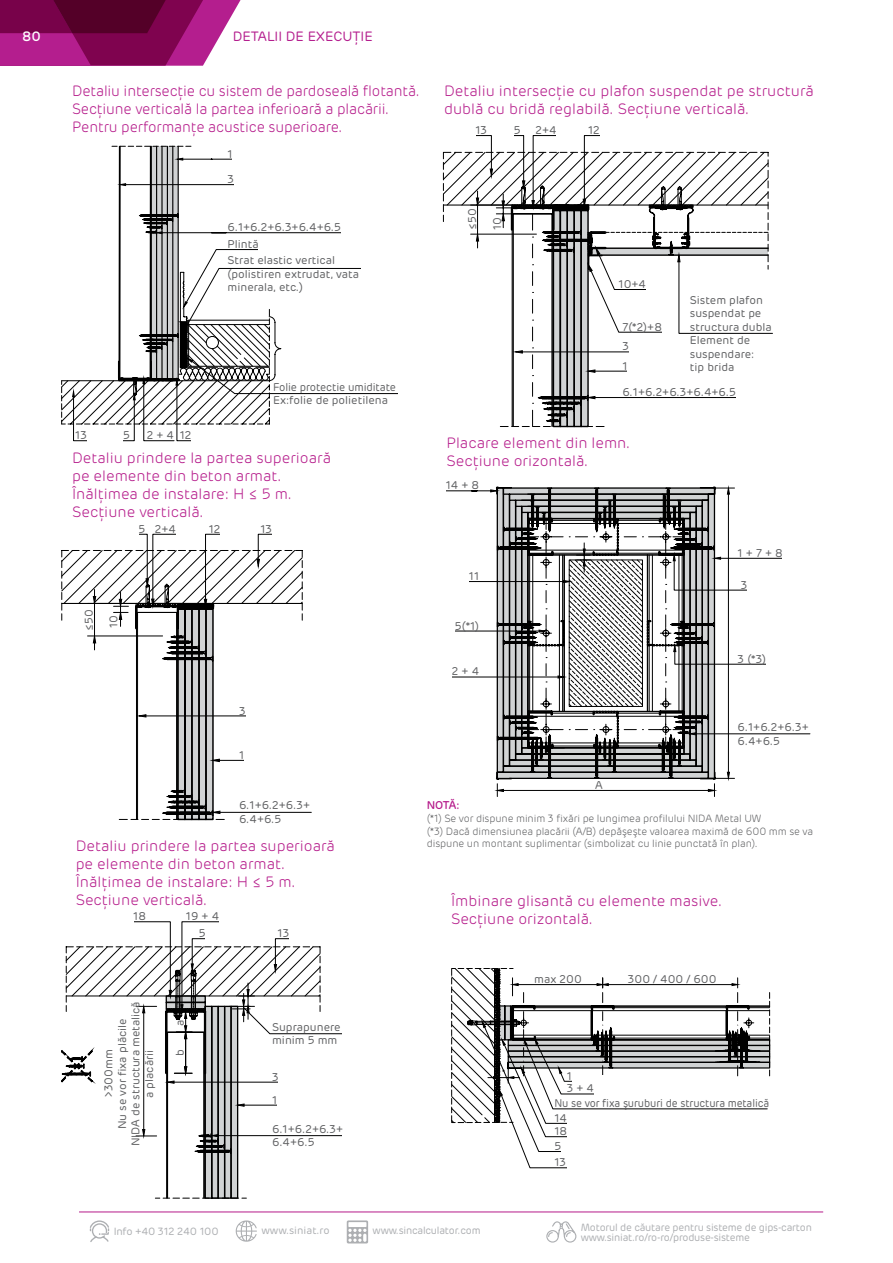
<style>
.page{position:relative;width:893px;height:1263px;background:#fff}
.page>*{position:absolute;margin:0;border:0;box-sizing:border-box;transform-origin:0 0}
.t1{font:300 15px/18px "Rubrik";color:#b51a8a}
.t2{font:300 15px/18px "Rubrik";color:#b51a8a;scale:.96 1}
.t3{font:13.5px "Rubrik";color:#b41e8e}
.t4{font:500 13.5px "Rubrik";color:#fff}
.t5{font:11.25px/13.5px "Rubrik";color:#5f6062}
.t6{font:11.25px/13.5px "Rubrik";color:#5f6062;scale:.95 1}
.t7{font:11.25px "Rubrik";color:#5f6062;scale:.92 1}
.t8{font:500 11.25px "Rubrik";color:#b51a8a}
.t9{font:300 10.5px/12.6px "Rubrik";letter-spacing:-.01em;color:#5f6062}
.t10{font:10.5px/10.5px "Rubrik";letter-spacing:-.02em;color:#adafb2}
.t11{font:10.5px "Rubrik";color:#adafb2}
.t12{font:300 8.1px "Rubrik";color:#010101}
</style>
<div class="page">
<svg style="left:0;top:0;width:241px;height:66px"></svg>
<hr style="left:79px;top:1211px;width:744px;height:1px;background:#b51a8a">
<svg style="left:236px;top:1220px;width:21px;height:22px"></svg>
<svg style="left:90px;top:1220px;width:19px;height:22px"></svg>
<svg style="left:347px;top:1220px;width:21px;height:23px"></svg>
<svg style="left:546px;top:1221px;width:31px;height:22px"></svg>
<svg style="left:61px;top:921px;width:281px;height:278px"></svg>
<svg style="left:451px;top:968px;width:320px;height:200px"></svg>
<svg style="left:61px;top:146px;width:336px;height:295px"></svg>
<div style="left:233px;top:153px;width:138px;height:9px;background:#fff"></div>
<div style="left:234px;top:180px;width:139px;height:8px;background:#fff"></div>
<div style="left:341px;top:227px;width:56px;height:8px;background:#fff"></div>
<div style="left:259px;top:244px;width:137px;height:9px;background:#fff"></div>
<div style="left:87px;top:436px;width:36px;height:8px;background:#fff"></div>
<div style="left:191px;top:436px;width:36px;height:8px;background:#fff"></div>
<div style="left:361px;top:262px;width:43px;height:12px;background:#fff"></div>
<svg style="left:443px;top:135px;width:330px;height:292px"></svg>
<div style="left:600px;top:130px;width:37px;height:12px;background:#fff"></div>
<div style="left:646px;top:285px;width:31px;height:8px;background:#fff"></div>
<div style="left:662px;top:328px;width:16px;height:8px;background:#fff"></div>
<div style="left:628px;top:366px;width:46px;height:8px;background:#fff"></div>
<div style="left:736px;top:392px;width:46px;height:8px;background:#fff"></div>
<div style="left:629px;top:348px;width:46px;height:7px;background:#fff"></div>
<div style="left:557px;top:130px;width:25px;height:12px;background:#fff"></div>
<div style="left:492px;top:130px;width:22px;height:12px;background:#fff"></div>
<div style="left:443px;top:129px;width:32px;height:12px;background:#fff"></div>
<hr style="left:220px;top:812px;width:91px;height:1px;background:#000">
<svg style="left:61px;top:534px;width:242px;height:286px"></svg>
<div style="left:176px;top:529px;width:27px;height:10px;background:#fff"></div>
<div style="left:77px;top:528px;width:61px;height:11px;background:#fff"></div>
<div style="left:221px;top:529px;width:35px;height:10px;background:#fff"></div>
<div style="left:272px;top:528px;width:56px;height:9px;background:#fff"></div>
<div style="left:246px;top:711px;width:77px;height:9px;background:#fff"></div>
<div style="left:244px;top:756px;width:78px;height:9px;background:#fff"></div>
<div style="left:219px;top:916px;width:45px;height:11px;background:#fff"></div>
<div style="left:289px;top:933px;width:46px;height:11px;background:#fff"></div>
<div style="left:279px;top:1076px;width:99px;height:12px;background:#fff"></div>
<div style="left:277px;top:1100px;width:100px;height:12px;background:#fff"></div>
<div style="left:88px;top:916px;width:45px;height:11px;background:#fff"></div>
<div style="left:206px;top:931px;width:45px;height:12px;background:#fff"></div>
<svg style="left:497px;top:783px;width:218px;height:14px"></svg>
<svg style="left:497px;top:789px;width:7px;height:3px"></svg>
<svg style="left:708px;top:789px;width:7px;height:3px"></svg>
<hr style="left:428px;top:677px;width:130px;height:1px;background:#000">
<hr style="left:428px;top:631px;width:111px;height:1px;background:#000">
<hr style="left:428px;top:490px;width:63px;height:1px;background:#000">
<hr style="left:428px;top:581px;width:136px;height:1px;background:#000">
<svg style="left:490px;top:487px;width:320px;height:293px"></svg>
<div style="left:783px;top:555px;width:31px;height:8px;background:#fff"></div>
<div style="left:415px;top:487px;width:31px;height:8px;background:#fff"></div>
<div style="left:423px;top:577px;width:46px;height:8px;background:#fff"></div>
<div style="left:423px;top:626px;width:32px;height:9px;background:#fff"></div>
<div style="left:420px;top:672px;width:32px;height:9px;background:#fff"></div>
<div style="left:747px;top:584px;width:68px;height:9px;background:#fff"></div>
<div style="left:766px;top:660px;width:53px;height:9px;background:#fff"></div>
<div style="left:572px;top:1075px;width:52px;height:9px;background:#fff"></div>
<div style="left:594px;top:1088px;width:63px;height:9px;background:#fff"></div>
<div style="left:567px;top:1117px;width:207px;height:9px;background:#fff"></div>
<div style="left:567px;top:1131px;width:207px;height:9px;background:#fff"></div>
<div style="left:561px;top:1146px;width:233px;height:9px;background:#fff"></div>
<div style="left:567px;top:1162px;width:207px;height:9px;background:#fff"></div>
<p class="t4" style="left:22px;top:27px;width:20px">80</p>
<p class="t3" style="left:233px;top:27px;width:142px">DETALII DE EXECUŢIE</p>
<h1 class="t2" style="left:72px;top:82px;width:364px">Detaliu intersecţie cu sistem de pardoseală flotantă.<br>Secţiune verticală la partea inferioară a placării.<br>Pentru performanţe acustice superioare.</h1>
<p class="t5" style="left:228px;top:147px;width:7px">1</p>
<p class="t5" style="left:228px;top:172px;width:8px">3</p>
<p class="t5" style="left:228px;top:220px;width:115px">6.1+6.2+6.3+6.4+6.5</p>
<p class="t5" style="left:228px;top:237px;width:33px">Plintă</p>
<p class="t5" style="left:228px;top:254px;width:133px">Strat elastic vertical (polistiren extrudat, vata minerala, etc.)</p>
<p class="t5" style="left:75px;top:428px;width:13px">13</p>
<p class="t5" style="left:123px;top:428px;width:8px">5</p>
<p class="t5" style="left:147px;top:428px;width:46px">2 + 4 12</p>
<p class="t6" style="left:273px;top:380px;width:131px">Folie protectie umiditate<br>Ex:folie de polietilena</p>
<h1 class="t1" style="left:72px;top:449px;width:260px">Detaliu prindere la partea superioară pe elemente din beton armat.<br>Înălţimea de instalare: H ≤ 5 m.<br>Secţiune verticală.</h1>
<p class="t5" style="left:138px;top:522px;width:8px">5</p>
<p class="t5" style="left:209px;top:522px;width:13px">12</p>
<p class="t5" style="left:260px;top:522px;width:13px">13</p>
<p class="t5" style="left:155px;top:522px;width:23px">2+4</p>
<p class="t5" style="left:82px;top:631px;width:23px;rotate:-90deg">≤50</p>
<p class="t5" style="left:107px;top:628px;width:15px;rotate:-90deg">10</p>
<h1 class="t1" style="left:444px;top:82px;width:371px">Detaliu intersecţie cu plafon suspendat pe structură dublă cu bridă reglabilă. Secţiune verticală.</h1>
<p class="t5" style="left:475px;top:123px;width:13px">13</p>
<p class="t5" style="left:535px;top:123px;width:23px">2+4</p>
<p class="t5" style="left:514px;top:123px;width:8px">5</p>
<p class="t5" style="left:588px;top:123px;width:13px">12</p>
<p class="t5" style="left:465px;top:230px;width:23px;rotate:-90deg">≤50</p>
<p class="t5" style="left:490px;top:230px;width:15px;rotate:-90deg">10</p>
<p class="t5" style="left:618px;top:277px;width:29px">10+4</p>
<p class="t5" style="left:622px;top:320px;width:41px">7(*2)+8</p>
<p class="t5" style="left:690px;top:293px;width:83px">Sistem plafon suspendat pe structura dubla<br>Element de suspendare:</p>
<p class="t5" style="left:622px;top:339px;width:8px">3</p>
<p class="t5" style="left:622px;top:359px;width:7px">1</p>
<p class="t5" style="left:690px;top:360px;width:46px">tip brida</p>
<p class="t5" style="left:622px;top:385px;width:115px">6.1+6.2+6.3+6.4+6.5</p>
<h1 class="t1" style="left:446px;top:434px;width:185px">Placare element din lemn.<br>Secţiune orizontală.</h1>
<p class="t5" style="left:446px;top:478px;width:35px">14 + 8</p>
<p class="t5" style="left:469px;top:569px;width:12px">11</p>
<p class="t5" style="left:455px;top:619px;width:26px">5(*1)</p>
<p class="t5" style="left:452px;top:665px;width:29px">2 + 4</p>
<p class="t5" style="left:738px;top:546px;width:47px">1 + 7 + 8</p>
<p class="t5" style="left:741px;top:578px;width:8px">3</p>
<p class="t5" style="left:738px;top:652px;width:30px">3 (*3)</p>
<p class="t5" style="left:239px;top:704px;width:8px">3</p>
<p class="t5" style="left:239px;top:748px;width:7px">1</p>
<p class="t5" style="left:239px;top:798px;width:73px">6.1+6.2+6.3+<br>6.4+6.5</p>
<h1 class="t1" style="left:76px;top:837px;width:261px">Detaliu prindere la partea superioară pe elemente din beton armat.<br>Înălţimea de instalare: H ≤ 5 m.<br>Secţiune verticală.</h1>
<p class="t5" style="left:133px;top:910px;width:14px">18</p>
<p class="t5" style="left:186px;top:910px;width:35px">19 + 4</p>
<p class="t5" style="left:199px;top:926px;width:8px">5</p>
<p class="t5" style="left:278px;top:926px;width:13px">13</p>
<p class="t5" style="left:595px;top:778px;width:9px">A</p>
<p class="t5" style="left:738px;top:720px;width:73px">6.1+6.2+6.3+<br>6.4+6.5</p>
<p class="t8" style="left:427px;top:798px;width:34px">NOTĂ:</p>
<p class="t9" style="left:427px;top:812px;width:388px">(*1) Se vor dispune minim 3 fixări pe lungimea profilului NIDA Metal UW<br>(*3) Dacă dimensiunea placării (A/B) depăşeşte valoarea maximă de 600 mm se va dispune un montant suplimentar (simbolizat cu linie punctată în plan).</p>
<h1 class="t1" style="left:451px;top:891px;width:273px">Îmbinare glisantă cu elemente masive.<br>Secţiune orizontală.</h1>
<p class="t5" style="left:102px;top:1146px;width:147px;text-align:center;rotate:-90deg">&gt;300mm<br>Nu se vor fixa plăcile<br>NIDA de structura metalică a placării</p>
<p class="t5" style="left:173px;top:1026px;width:8px;rotate:-90deg">a</p>
<p class="t5" style="left:173px;top:1056px;width:8px;rotate:-90deg">b</p>
<p class="t5" style="left:272px;top:1020px;width:70px">Suprapunere minim 5 mm</p>
<p class="t5" style="left:272px;top:1065px;width:8px;line-height:23px">3<br>1</p>
<p class="t5" style="left:272px;top:1122px;width:73px">6.1+6.2+6.3+<br>6.4+6.5</p>
<p class="t5" style="left:534px;top:972px;width:49px">max 200</p>
<p class="t5" style="left:628px;top:972px;width:90px">300 / 400 / 600</p>
<p class="t12" style="left:502px;top:1067px;width:5px">*</p>
<p class="t5" style="left:567px;top:1069px;width:29px;line-height:12.6px">1<br>3 + 4</p>
<p class="t7" style="left:554px;top:1096px;width:235px">Nu se vor fixa şuruburi de structura metalică</p>
<p class="t5" style="left:554px;top:1111px;width:14px">14<br>18</p>
<p class="t5" style="left:554px;top:1138px;width:13px;line-height:16.4px">5<br>13</p>
<p class="t10" style="left:114px;top:1226px;width:106px">Info +40 312 240 100</p>
<p class="t11" style="left:261px;top:1224px;width:70px">www.siniat.ro</p>
<p class="t10" style="left:373px;top:1225px;width:110px">www.sincalculator.com</p>
<p class="t10" style="left:581px;top:1222px;width:233px">Motorul de căutare pentru sisteme de gips-carton www.siniat.ro/ro-ro/produse-sisteme</p>
</div>
